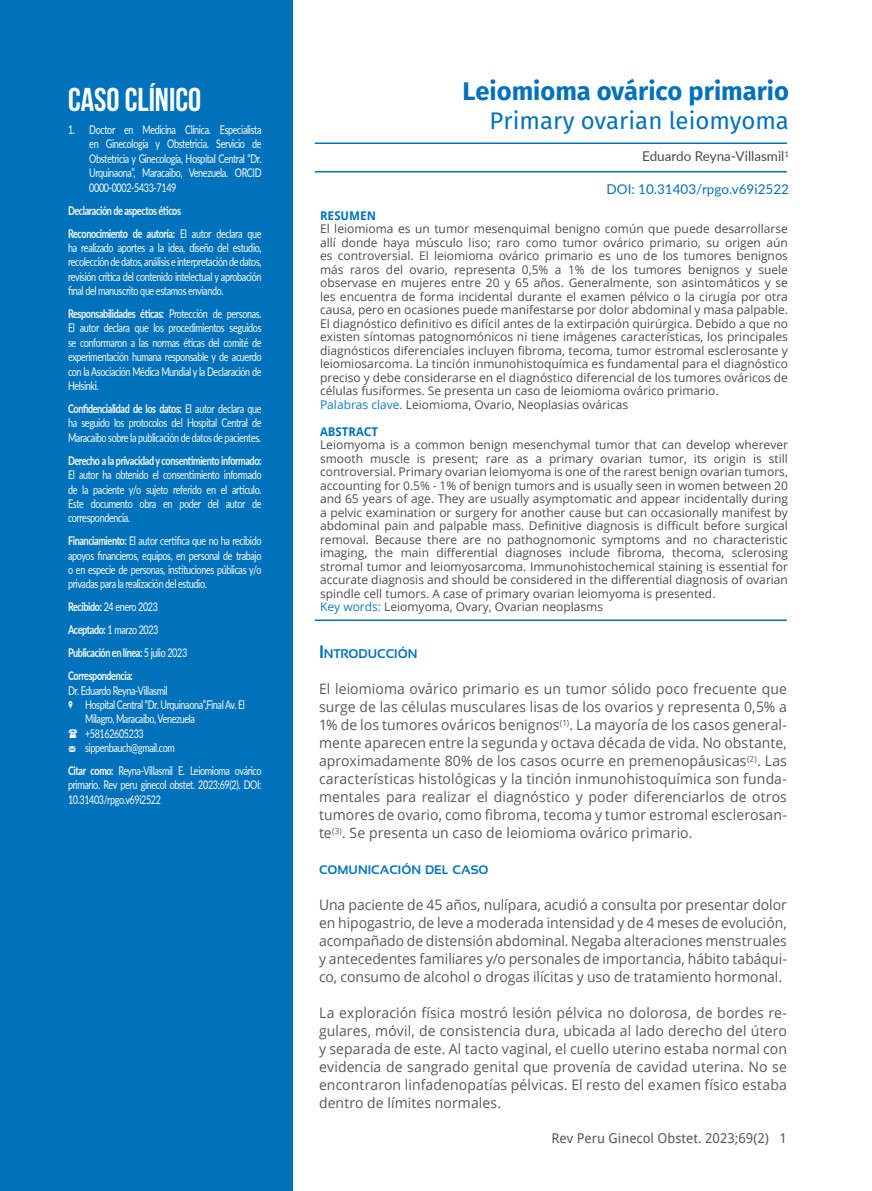
<style>
.page{position:relative;width:872px;height:1191px;background:#fff}
.page>*{position:absolute;margin:0;border:0;box-sizing:border-box;transform-origin:0 0}
.t1{font:700 33px "Bebas Neue";color:#fff}
.t2{font:700 25.5px "Fira Sans";color:#0072bc}
.t3{font:24px "Fira Sans";color:#0072bc}
.t4{font:14.4px/18px "Open Sans";letter-spacing:.005em;color:#57585a;text-align:justify}
.t5{font:13.5px "Droid Sans";color:#57585a}
.t6{font:13.5px "Lato";color:#0072bc}
.t7{font:13.5px "Lato";color:#4b4c4d}
.t8{font:700 12.6px "Sansation";color:#0072bc}
.t9{font:700 12.3px "Sansation";color:#0072bc}
.t10{font:12px/13.5px "Open Sans";color:#4b4c4d;text-align:justify}
.t11{font:12px/14.4px "Lato";letter-spacing:-.04em;color:#fff;text-align:justify;scale:.75 1}
.t12{font:700 12px "Lato";letter-spacing:-.04em;color:#fff;scale:.75 1}
.t13{font:700 12px "Droid Sans";color:#0072bc}
.s1{font-weight:700}
.s2{font-weight:400}
.s3{font-family:"Modern Pictograms"}
.s4{color:#0d7ec3}
.s5{font-size:18px}
</style>
<div class="page">
<div style="left:0;top:0;width:293px;height:1191px;background:#0072bc"></div>
<hr style="left:315px;top:142px;width:472px;height:2px;background:#0072bc">
<hr style="left:315px;top:171px;width:472px;height:1px;background:#0072bc">
<hr style="left:315px;top:619px;width:472px;height:2px;background:#0072bc">
<p class="t1" style="left:68px;top:82px;width:135px">CASO CLÍNICO</p>
<p class="t11" style="left:89px;top:122px;width:231px;text-indent:-21px">1. Doctor en Medicina Clínica. Especialista en Ginecología y Obstetricia. Servicio de Obstetricia y Ginecología, Hospital Central “Dr.<br>Urquinaona”, Maracaibo, Venezuela. ORCID 0000-0002-5433-7149</p>
<p class="t12" style="left:68px;top:201px;width:152px">Declaración de aspectos éticos</p>
<p class="t11" style="left:68px;top:225px;width:259px"><span class="s1">Reconocimiento de autoría:</span> El autor declara que ha realizado aportes a la idea, diseño del estudio, recolección de datos, análisis e interpretación de datos, revisión crítica del contenido intelectual y aprobación final del manuscrito que estamos enviando.</p>
<p class="t11" style="left:68px;top:306px;width:259px"><span class="s1">Responsabilidades éticas:</span> Protección de personas.<br>El autor declara que los procedimientos seguidos se conformaron a las normas éticas del comité de experimentación humana responsable y de acuerdo con la Asociación Médica Mundial y la Declaración de Helsinki.</p>
<p class="t11" style="left:68px;top:401px;width:259px"><span class="s1">Confidencialidad de los datos:</span> El autor declara que ha seguido los protocolos del Hospital Central de Maracaibo sobre la publicación de datos de pacientes.</p>
<p class="t11" style="left:68px;top:452px;width:259px"><span class="s1">Derecho a la privacidad y consentimiento informado:<br></span>El autor ha obtenido el consentimiento informado de la paciente y/o sujeto referido en el artículo.<br>Este documento obra en poder del autor de correspondencia.</p>
<p class="t11" style="left:68px;top:533px;width:259px"><span class="s1">Financiamiento:</span> El autor certifica que no ha recibido apoyos financieros, equipos, en personal de trabajo o en especie de personas, instituciones públicas y/o privadas para la realización del estudio.</p>
<p class="t11" style="left:68px;top:599px;width:121px"><span class="s1">Recibido:</span> 24 enero 2023</p>
<p class="t11" style="left:68px;top:622px;width:122px"><span class="s1">Aceptado:</span> 1 marzo 2023</p>
<p class="t12" style="left:68px;top:644px;width:160px">Publicación en línea: <span class="s2">5 julio 2023</span></p>
<p class="t12" style="left:68px;top:667px;width:88px">Correspondencia:</p>
<p class="t11" style="left:68px;top:682px;width:134px">Dr. Eduardo Reyna-Villasmil</p>
<p class="t11" style="left:85px;top:697px;width:215px;text-indent:-17px"><span class="s3">,</span> Hospital Central “Dr. Urquinaona”,Final Av. El<br>Milagro, Maracaibo, Venezuela</p>
<p class="t11" style="left:85px;top:725px;width:80px">+58162605233</p>
<p class="t11" style="left:68px;top:740px;width:144px"><span class="s3">m</span> sippenbauch@gmail.com</p>
<p class="t11" style="left:68px;top:763px;width:259px"><span class="s1">Citar como:</span> Reyna-Villasmil E. Leiomioma ovárico primario. Rev peru ginecol obstet. 2023;69(2). DOI:<br>10.31403/rpgo.v69i2522</p>
<p class="t2" style="left:462px;top:73px;width:328px">Leiomioma ovárico primario</p>
<p class="t3" style="left:489px;top:104px;width:301px">Primary ovarian leiomyoma</p>
<p class="t7" style="left:642px;top:147px;width:148px">Eduardo Reyna-Villasmil<sup>1</sup></p>
<p class="t6" style="left:606px;top:179px;width:184px">DOI: 10.31403/rpgo.v69i2522</p>
<p class="t13" style="left:320px;top:207px;width:58px">RESUMEN</p>
<p class="t10" style="left:320px;top:222px;width:469px">El leiomioma es un tumor mesenquimal benigno común que puede desarrollarse allí donde haya músculo liso; raro como tumor ovárico primario, su origen aún es controversial. El leiomioma ovárico primario es uno de los tumores benignos más raros del ovario, representa 0,5% a 1% de los tumores benignos y suele observase en mujeres entre 20 y 65 años. Generalmente, son asintomáticos y se les encuentra de forma incidental durante el examen pélvico o la cirugía por otra causa, pero en ocasiones puede manifestarse por dolor abdominal y masa palpable.<br>El diagnóstico definitivo es difícil antes de la extirpación quirúrgica. Debido a que no existen síntomas patognomónicos ni tiene imágenes características, los principales diagnósticos diferenciales incluyen fibroma, tecoma, tumor estromal esclerosante y leiomiosarcoma. La tinción inmunohistoquímica es fundamental para el diagnóstico preciso y debe considerarse en el diagnóstico diferencial de los tumores ováricos de células fusiformes. Se presenta un caso de leiomioma ovárico primario.</p>
<p class="t10" style="left:320px;top:397px;width:310px"><span class="s4">Palabras clave.</span> Leiomioma, Ovario, Neoplasias ováricas</p>
<p class="t13" style="left:320px;top:423px;width:59px">ABSTRACT</p>
<p class="t10" style="left:320px;top:438px;width:469px">Leiomyoma is a common benign mesenchymal tumor that can develop wherever smooth muscle is present; rare as a primary ovarian tumor, its origin is still controversial. Primary ovarian leiomyoma is one of the rarest benign ovarian tumors, accounting for 0.5% - 1% of benign tumors and is usually seen in women between 20 and 65 years of age. They are usually asymptomatic and appear incidentally during a pelvic examination or surgery for another cause but can occasionally manifest by abdominal pain and palpable mass. Definitive diagnosis is difficult before surgical removal. Because there are no pathognomonic symptoms and no characteristic imaging, the main differential diagnoses include fibroma, thecoma, sclerosing stromal tumor and leiomyosarcoma. Immunohistochemical staining is essential for accurate diagnosis and should be considered in the differential diagnosis of ovarian spindle cell tumors. A case of primary ovarian leiomyoma is presented.</p>
<p class="t10" style="left:320px;top:600px;width:284px"><span class="s4">Key words:</span> Leiomyoma, Ovary, Ovarian neoplasms</p>
<p class="t8" style="left:319px;top:647px;width:100px"><span class="s5">I</span>NTRODUCCIÓN</p>
<p class="t4" style="left:319px;top:679px;width:469px">El leiomioma ovárico primario es un tumor sólido poco frecuente que surge de las células musculares lisas de los ovarios y representa 0,5% a 1% de los tumores ováricos benignos<sup>(1)</sup>. La mayoría de los casos general&shy;mente aparecen entre la segunda y octava década de vida. No obstante, aproximadamente 80% de los casos ocurre en premenopáusicas<sup>(2)</sup>. Las características histológicas y la tinción inmunohistoquímica son funda&shy;mentales para realizar el diagnóstico y poder diferenciarlos de otros tumores de ovario, como fibroma, tecoma y tumor estromal esclerosan&shy;te<sup>(3)</sup>. Se presenta un caso de leiomioma ovárico primario.</p>
<p class="t9" style="left:319px;top:863px;width:171px">COMUNICACIÓN DEL CASO</p>
<p class="t4" style="left:319px;top:895px;width:469px">Una paciente de 45 años, nulípara, acudió a consulta por presentar dolor en hipogastrio, de leve a moderada intensidad y de 4 meses de evolución, acompañado de distensión abdominal. Negaba alteraciones menstruales y antecedentes familiares y/o personales de importancia, hábito tabáqui&shy;co, consumo de alcohol o drogas ilícitas y uso de tratamiento hormonal.</p>
<p class="t4" style="left:319px;top:1003px;width:469px">La exploración física mostró lesión pélvica no dolorosa, de bordes re&shy;gulares, móvil, de consistencia dura, ubicada al lado derecho del útero y separada de este. Al tacto vaginal, el cuello uterino estaba normal con evidencia de sangrado genital que provenía de cavidad uterina. No se encontraron linfadenopatías pélvicas. El resto del examen físico estaba dentro de límites normales.</p>
<p class="t5" style="left:551px;top:1128px;width:237px">Rev Peru Ginecol Obstet. 2023;69(2) 1</p>
</div>
